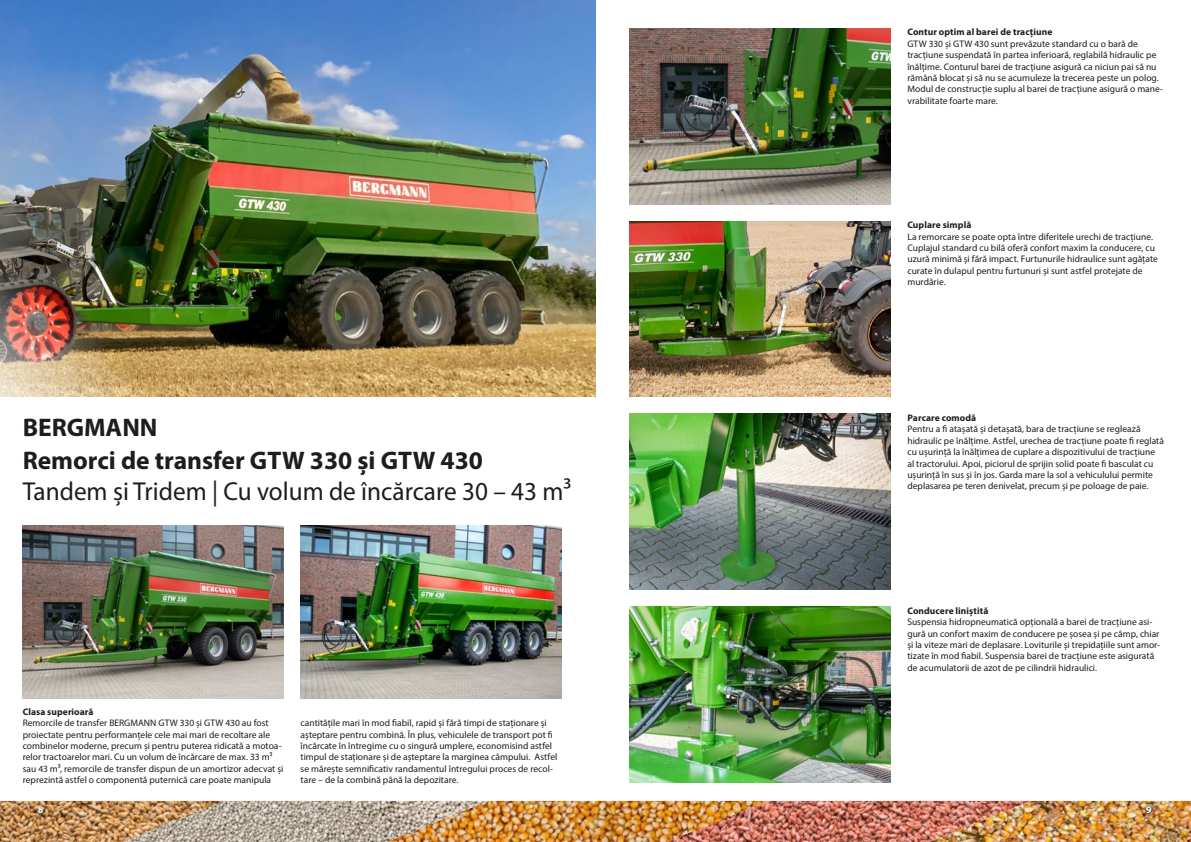
<style>
.page{position:relative;width:1191px;height:842px;background:#fff}
.page>*{position:absolute;margin:0;border:0;box-sizing:border-box;transform-origin:0 0}
.t1{font:26px "Myriad Pro";color:#1d1d1b}
.t2{font:700 25.5px/33.1px "Myriad Pro";color:#1d1d1b}
.t3{font:700 10px "Myriad Pro";color:#fff}
.t4{font:9.5px/11.4px "Myriad Pro";color:#1d1d1b}
.t5{font:700 9.5px "Myriad Pro";letter-spacing:.01em;color:#1d1d1b}
</style>
<div class="page">
<img style="left:768px;top:801px;width:140px;height:41px">
<img style="left:488px;top:801px;width:280px;height:41px">
<img style="left:223px;top:801px;width:265px;height:41px">
<img style="left:0;top:801px;width:223px;height:41px">
<img style="left:908px;top:801px;width:283px;height:41px">
<svg style="left:38px;top:806px;width:5px;height:7px"></svg>
<svg style="left:1143px;top:804px;width:11px;height:12px"></svg>
<img style="left:629px;top:607px;width:261px;height:175px">
<img style="left:629px;top:221px;width:261px;height:176px">
<img style="left:629px;top:414px;width:261px;height:176px">
<img style="left:23px;top:526px;width:260px;height:173px">
<img style="left:300px;top:526px;width:261px;height:173px">
<img style="left:0;top:0;width:595px;height:397px">
<img style="left:629px;top:28px;width:261px;height:176px">
<p class="t5" style="left:907px;top:26px;width:146px">Contur optim al barei de tracțiune</p>
<p class="t4" style="left:907px;top:38px;width:257px">GTW 330 și GTW 430 sunt prevăzute standard cu o bară de tracțiune suspendată în partea inferioară, reglabilă hidraulic pe înălțime. Conturul barei de tracțiune asigură ca niciun pai să nu rămână blocat și să nu se acumuleze la trecerea peste un polog.<br>Modul de construcție suplu al barei de tracțiune asigură o mane&shy;vrabilitate foarte mare.</p>
<h2 class="t2" style="left:23px;top:410px;width:462px">BERGMANN<br>Remorci de transfer GTW 330 și GTW 430</h2>
<h1 class="t1" style="left:23px;top:475px;width:550px">Tandem și Tridem | Cu volum de încărcare 30 – 43 m³</h1>
<p class="t5" style="left:23px;top:705px;width:72px">Clasa superioară</p>
<p class="t4" style="left:23px;top:717px;width:262px">Remorcile de transfer BERGMANN GTW 330 și GTW 430 au fost proiectate pentru performanțele cele mai mari de recoltare ale combinelor moderne, precum și pentru puterea ridicată a motoa&shy;relor tractoarelor mari. Cu un volum de încărcare de max. 33 m³ sau 43 m³, remorcile de transfer dispun de un amortizor adecvat și reprezintă astfel o componentă puternică care poate manipula</p>
<p class="t4" style="left:300px;top:717px;width:258px">cantitățile mari în mod fiabil, rapid și fără timpi de staționare și așteptare pentru combină. În plus, vehiculele de transport pot fi încărcate în întregime cu o singură umplere, economisind astfel timpul de staționare și de așteptare la marginea câmpului. Astfel se mărește semnificativ randamentul întregului proces de recol&shy;tare – de la combină până la depozitare.</p>
<p class="t5" style="left:907px;top:219px;width:65px">Cuplare simplă</p>
<p class="t4" style="left:907px;top:231px;width:252px">La remorcare se poate opta între diferitele urechi de tracțiune.<br>Cuplajul standard cu bilă oferă confort maxim la conducere, cu uzură minimă și fără impact. Furtunurile hidraulice sunt agățate curate în dulapul pentru furtunuri și sunt astfel protejate de murdărie.</p>
<p class="t5" style="left:907px;top:412px;width:70px">Parcare comodă</p>
<p class="t4" style="left:907px;top:423px;width:258px">Pentru a fi atașată și detașată, bara de tracțiune se reglează hidraulic pe înălțime. Astfel, urechea de tracțiune poate fi reglată cu ușurință la înălțimea de cuplare a dispozitivului de tracțiune al tractorului. Apoi, piciorul de sprijin solid poate fi basculat cu ușurință în sus și în jos. Garda mare la sol a vehiculului permite deplasarea pe teren denivelat, precum și pe poloage de paie.</p>
<p class="t5" style="left:907px;top:604px;width:82px">Conducere liniștită</p>
<p class="t4" style="left:907px;top:616px;width:254px">Suspensia hidropneumatică opțională a barei de tracțiune asi&shy;gură un confort maxim de conducere pe șosea și pe câmp, chiar și la viteze mari de deplasare. Loviturile și trepidațiile sunt amor&shy;tizate în mod fiabil. Suspensia barei de tracțiune este asigurată de acumulatorii de azot de pe cilindrii hidraulici.</p>
<p class="t3" style="left:38px;top:803px;width:7px">8</p>
<p class="t3" style="left:1146px;top:803px;width:7px">9</p>
</div>
